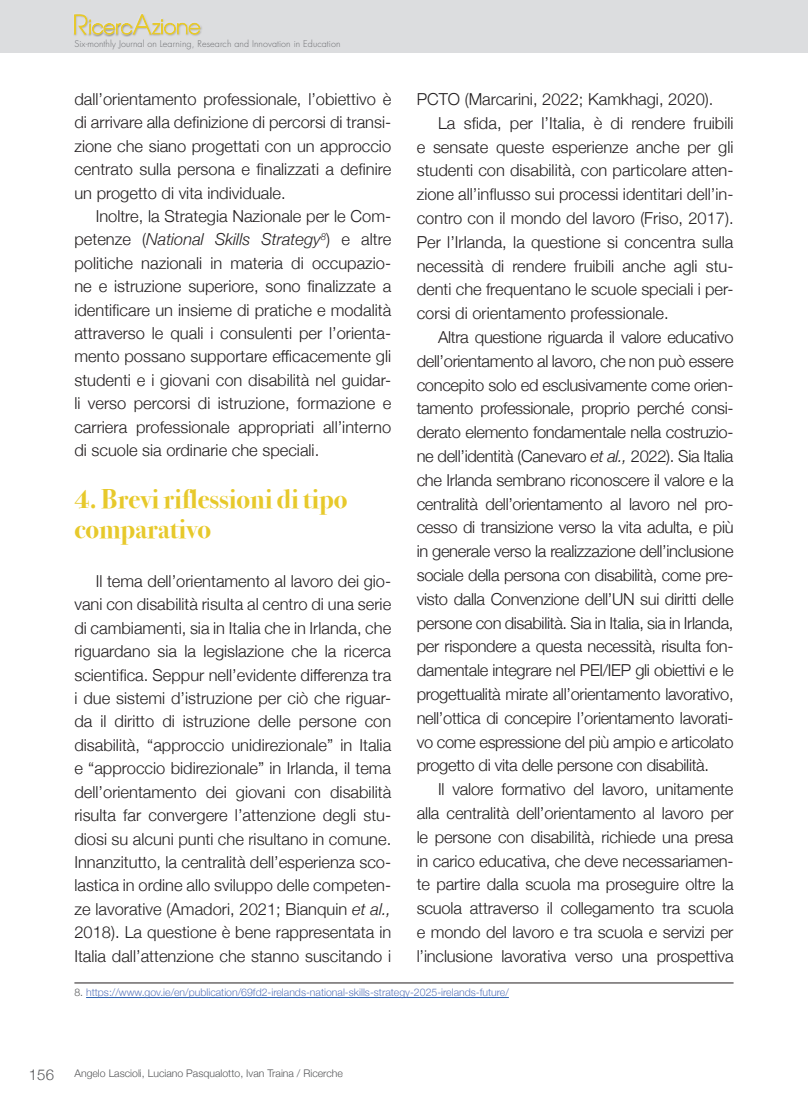
<style>
.page{position:relative;width:808px;height:1106px;background:#fff}
.page>*{position:absolute;margin:0;border:0;box-sizing:border-box;transform-origin:0 0}
.t1{font:700 27px/30.2px "Bodoni Svty Two ITCTT";color:#e7c92b}
.t2{font:300 16.5px/23.4px "Helvetica Neue";letter-spacing:-.02em;color:#231f20;text-align:justify}
.t3{font:300 16.5px "Helvetica Neue";color:#231f20}
.t4{font:300 15px "Helvetica Neue";color:#57585a}
.t5{font:300 10.5px "Helvetica Neue";color:#5d79bc}
.t6{font:300 10.5px "Helvetica Neue";color:#57585a}
.t7{font:300 9px "Futura";letter-spacing:.01em;color:#6c6d70}
.s1{font-style:italic}
.s2{color:#57585a}
</style>
<div class="page">
<div style="left:0;top:0;width:808px;height:53px;background:#dcdddf"></div>
<div style="left:72px;top:14px;width:18px;height:23px;background:#231f20;opacity:.3"></div>
<div style="left:87px;top:18px;width:48px;height:19px;background:#231f20;opacity:.5"></div>
<div style="left:131px;top:13px;width:23px;height:24px;background:#231f20;opacity:.3"></div>
<div style="left:150px;top:18px;width:53px;height:19px;background:#231f20;opacity:.3"></div>
<svg style="left:74px;top:14px;width:126px;height:21px"></svg>
<hr style="left:74px;top:982px;width:659px;height:1px;background:#231f20">
<hr style="left:86px;top:997px;width:423px;height:1px;background:#3165b1">
<p class="t7" style="left:74px;top:38px;width:268px">Six-monthly Journal on Learning, Research and Innovation in Education</p>
<p class="t3" style="left:417px;top:86px;width:298px">PCTO (Marcarini, 2022; Kamkhagi, 2020).</p>
<p class="t3" style="left:438px;top:109px;width:297px">La sfida, per l’Italia, è di rendere fruibili</p>
<p class="t3" style="left:417px;top:133px;width:318px">e sensate queste esperienze anche per gli</p>
<p class="t3" style="left:417px;top:157px;width:318px">studenti con disabilità, con particolare atten-</p>
<p class="t3" style="left:417px;top:181px;width:318px">zione all’influsso sui processi identitari dell’in-</p>
<p class="t3" style="left:417px;top:205px;width:318px">contro con il mondo del lavoro (Friso, 2017).</p>
<p class="t3" style="left:417px;top:228px;width:318px">Per l’Irlanda, la questione si concentra sulla</p>
<p class="t3" style="left:417px;top:252px;width:318px">necessità di rendere fruibili anche agli stu-</p>
<p class="t3" style="left:417px;top:276px;width:318px">denti che frequentano le scuole speciali i per-</p>
<p class="t3" style="left:417px;top:300px;width:253px">corsi di orientamento professionale.</p>
<p class="t2" style="left:438px;top:324px;width:297px">Altra questione riguarda il valore educativo</p>
<p class="t2" style="left:417px;top:348px;width:318px">dell’orientamento al lavoro, che non può essere</p>
<p class="t2" style="left:417px;top:372px;width:318px">concepito solo ed esclusivamente come orien-</p>
<p class="t2" style="left:417px;top:395px;width:318px">tamento professionale, proprio perché consi-</p>
<p class="t2" style="left:417px;top:419px;width:318px">derato elemento fondamentale nella costruzio-</p>
<p class="t2" style="left:417px;top:443px;width:318px">ne dell’identità (Canevaro <span class="s1">et al.,</span> 2022). Sia Italia</p>
<p class="t2" style="left:417px;top:467px;width:318px">che Irlanda sembrano riconoscere il valore e la</p>
<p class="t2" style="left:417px;top:491px;width:318px">centralità dell’orientamento al lavoro nel pro-</p>
<p class="t2" style="left:417px;top:514px;width:318px">cesso di transizione verso la vita adulta, e più</p>
<p class="t2" style="left:417px;top:538px;width:318px">in generale verso la realizzazione dell’inclusione</p>
<p class="t2" style="left:417px;top:562px;width:318px">sociale della persona con disabilità, come pre-</p>
<p class="t2" style="left:417px;top:586px;width:318px">visto dalla Convenzione dell’UN sui diritti delle</p>
<p class="t2" style="left:417px;top:610px;width:318px">persone con disabilità. Sia in Italia, sia in Irlanda,</p>
<p class="t2" style="left:417px;top:633px;width:318px">per rispondere a questa necessità, risulta fon-</p>
<p class="t2" style="left:417px;top:657px;width:318px">damentale integrare nel PEI/IEP gli obiettivi e le</p>
<p class="t2" style="left:417px;top:681px;width:318px">progettualità mirate all’orientamento lavorativo,</p>
<p class="t2" style="left:417px;top:705px;width:318px">nell’ottica di concepire l’orientamento lavorati-</p>
<p class="t2" style="left:417px;top:729px;width:318px">vo come espressione del più ampio e articolato</p>
<p class="t2" style="left:417px;top:752px;width:294px">progetto di vita delle persone con disabilità.</p>
<p class="t2" style="left:438px;top:776px;width:297px">Il valore formativo del lavoro, unitamente</p>
<p class="t2" style="left:417px;top:800px;width:318px">alla centralità dell’orientamento al lavoro per</p>
<p class="t2" style="left:417px;top:824px;width:318px">le persone con disabilità, richiede una presa</p>
<p class="t2" style="left:417px;top:847px;width:318px">in carico educativa, che deve necessariamen-</p>
<p class="t2" style="left:417px;top:871px;width:318px">te partire dalla scuola ma proseguire oltre la</p>
<p class="t2" style="left:417px;top:895px;width:318px">scuola attraverso il collegamento tra scuola</p>
<p class="t2" style="left:417px;top:919px;width:318px">e mondo del lavoro e tra scuola e servizi per</p>
<p class="t2" style="left:417px;top:943px;width:318px">l’inclusione lavorativa verso una prospettiva</p>
<p class="t2" style="left:74px;top:86px;width:318px">dall’orientamento professionale, l’obiettivo è di arrivare alla definizione di percorsi di transi&shy;zione che siano progettati con un approccio centrato sulla persona e finalizzati a definire un progetto di vita individuale.</p>
<p class="t2" style="left:74px;top:203px;width:318px;text-indent:21px">Inoltre, la Strategia Nazionale per le Com&shy;petenze (<span class="s1">National Skills Strategy</span><sup>8</sup>) e altre politiche nazionali in materia di occupazio&shy;ne e istruzione superiore, sono finalizzate a identificare un insieme di pratiche e modalità attraverso le quali i consulenti per l’orienta&shy;mento possano supportare efficacemente gli studenti e i giovani con disabilità nel guidar&shy;li verso percorsi di istruzione, formazione e carriera professionale appropriati all’interno di scuole sia ordinarie che speciali.</p>
<h1 class="t1" style="left:74px;top:481px;width:275px">4. Brevi riflessioni di tipo comparativo</h1>
<p class="t2" style="left:74px;top:568px;width:318px;text-indent:21px">Il tema dell’orientamento al lavoro dei gio&shy;vani con disabilità risulta al centro di una serie di cambiamenti, sia in Italia che in Irlanda, che riguardano sia la legislazione che la ricerca scientifica. Seppur nell’evidente differenza tra i due sistemi d’istruzione per ciò che riguar&shy;da il diritto di istruzione delle persone con disabilità, “approccio unidirezionale” in Italia e “approccio bidirezionale” in Irlanda, il tema dell’orientamento dei giovani con disabilità risulta far convergere l’attenzione degli stu&shy;diosi su alcuni punti che risultano in comune.<br>Innanzitutto, la centralità dell’esperienza sco&shy;lastica in ordine allo sviluppo delle competen&shy;ze lavorative (Amadori, 2021; Bianquin <span class="s1">et al., </span>2018). La questione è bene rappresentata in Italia dall’attenzione che stanno suscitando i</p>
<p class="t5" style="left:74px;top:984px;width:436px"><span class="s2">8.</span> https://www.gov.ie/en/publication/69fd2-irelands-national-skills-strategy-2025-irelands-future/</p>
<p class="t4" style="left:29px;top:1062px;width:27px">156</p>
<p class="t6" style="left:74px;top:1064px;width:270px">Angelo Lascioli, Luciano Pasqualotto, Ivan Traina / Ricerche</p>
</div>
